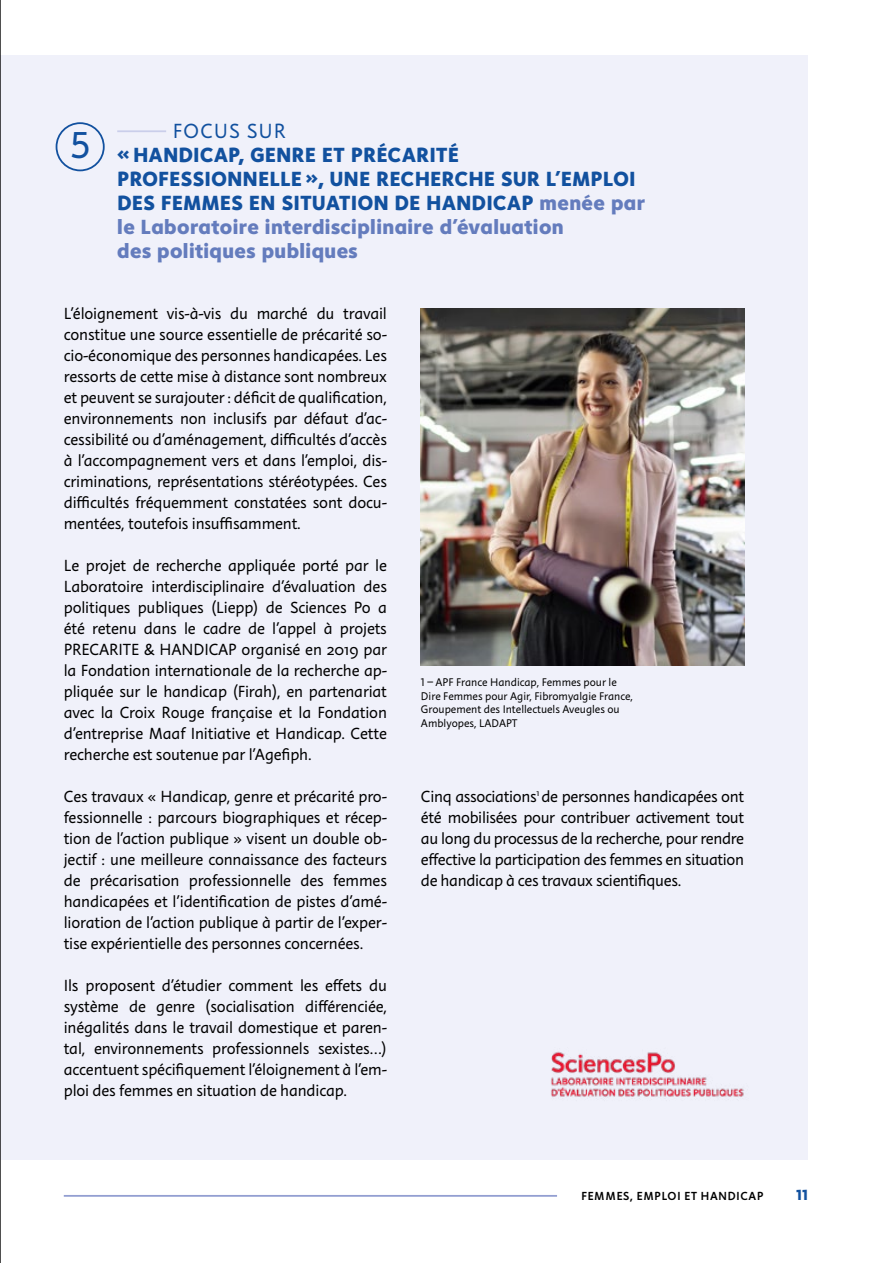
<style>
.page{position:relative;width:893px;height:1263px;background:#fff}
.page>*{position:absolute;margin:0;border:0;box-sizing:border-box;transform-origin:0 0}
.t1{font:38.4px "Instant 3";color:#12519f}
.H1_-_Titre{font:800 21px/24px "Instant 5";letter-spacing:.03em;color:#12519f}
.body{font:16.5px/21px "Instant 3";letter-spacing:-.01em;color:#000;text-align:justify}
.t2{font:800 15px "Instant 5";color:#12519f}
.t3{font:12px "Instant 4 Slow";letter-spacing:.06em;color:#000}
.body-2{font:11.4px/13.5px "Instant 3";color:#000}
.s1{font-family:"Instant 3";font-weight:400}
.s2{color:#647cbd}
</style>
<div class="page">
<div style="left:0;top:55px;width:808px;height:1105px;background:#f0f1fa"></div>
<img style="left:421px;top:308px;width:323px;height:357px">
<hr style="left:64px;top:1195px;width:493px;height:2px;background:#939fd1">
<hr style="left:0;top:0;width:1px;height:1263px;background:#000">
<hr style="left:117px;top:130px;width:49px;height:2px;background:#caceea">
<div style="left:56px;top:122px;width:49px;height:49px;border:2px solid #12519f;border-radius:50%"></div>
<img style="left:551px;top:1051px;width:193px;height:46px">
<p class="t1" style="left:68px;top:121px;width:25px">5</p>
<h1 class="H1_-_Titre" style="left:117px;top:119px;width:529px;text-indent:56px"><span class="s1">FOCUS SUR<br></span>« HANDICAP, GENRE ET PRÉCARITÉ PROFESSIONNELLE », UNE RECHERCHE SUR L’EMPLOI DES FEMMES EN SITUATION DE HANDICAP <span class="s2">menée par le Laboratoire interdisciplinaire d'évaluation<br>des politiques publiques</span></h1>
<p class="body" style="left:64px;top:303px;width:325px">L’éloignement vis-à-vis du marché du travail constitue une source essentielle de précarité so&shy;cio-économique des personnes handicapées. Les ressorts de cette mise à distance sont nombreux et peuvent se surajouter : déficit de qualification, environnements non inclusifs par défaut d’ac&shy;cessibilité ou d’aménagement, difficultés d’accès à l’accompagnement vers et dans l’emploi, dis&shy;criminations, représentations stéréotypées. Ces difficultés fréquemment constatées sont docu&shy;mentées, toutefois insuffisamment.</p>
<p class="body" style="left:64px;top:555px;width:325px">Le projet de recherche appliquée porté par le Laboratoire interdisciplinaire d'évaluation des politiques publiques (Liepp) de Sciences Po a été retenu dans le cadre de l’appel à projets PRECARITE &amp; HANDICAP organisé en 2019 par la Fondation internationale de la recherche ap&shy;pliquée sur le handicap (Firah), en partenariat avec la Croix Rouge française et la Fondation d'entreprise Maaf Initiative et Handicap. Cette recherche est soutenue par l’Agefiph.</p>
<p class="body" style="left:64px;top:786px;width:325px">Ces travaux « Handicap, genre et précarité pro&shy;fessionnelle : parcours biographiques et récep&shy;tion de l’action publique » visent un double ob&shy;jectif : une meilleure connaissance des facteurs de précarisation professionnelle des femmes handicapées et l’identification de pistes d’amé&shy;lioration de l’action publique à partir de l’exper&shy;tise expérientielle des personnes concernées.</p>
<p class="body" style="left:64px;top:975px;width:325px">Ils proposent d’étudier comment les effets du système de genre (socialisation différenciée, inégalités dans le travail domestique et paren&shy;tal, environnements professionnels sexistes…) accentuent spécifiquement l’éloignement à l’em&shy;ploi des femmes en situation de handicap.</p>
<p class="body-2" style="left:421px;top:676px;width:213px">1 – APF France Handicap, Femmes pour le Dire Femmes pour Agir, Fibromyalgie France, Groupement des Intellectuels Aveugles ou Amblyopes, LADAPT</p>
<p class="body" style="left:421px;top:786px;width:325px">Cinq associations<sup>1</sup> de personnes handicapées ont été mobilisées pour contribuer activement tout au long du processus de la recherche, pour rendre effective la participation des femmes en situation de handicap à ces travaux scientifiques.</p>
<p class="t3" style="left:581px;top:1188px;width:183px">FEMMES, EMPLOI ET HANDICAP</p>
<p class="t2" style="left:796px;top:1184px;width:13px">11</p>
</div>
